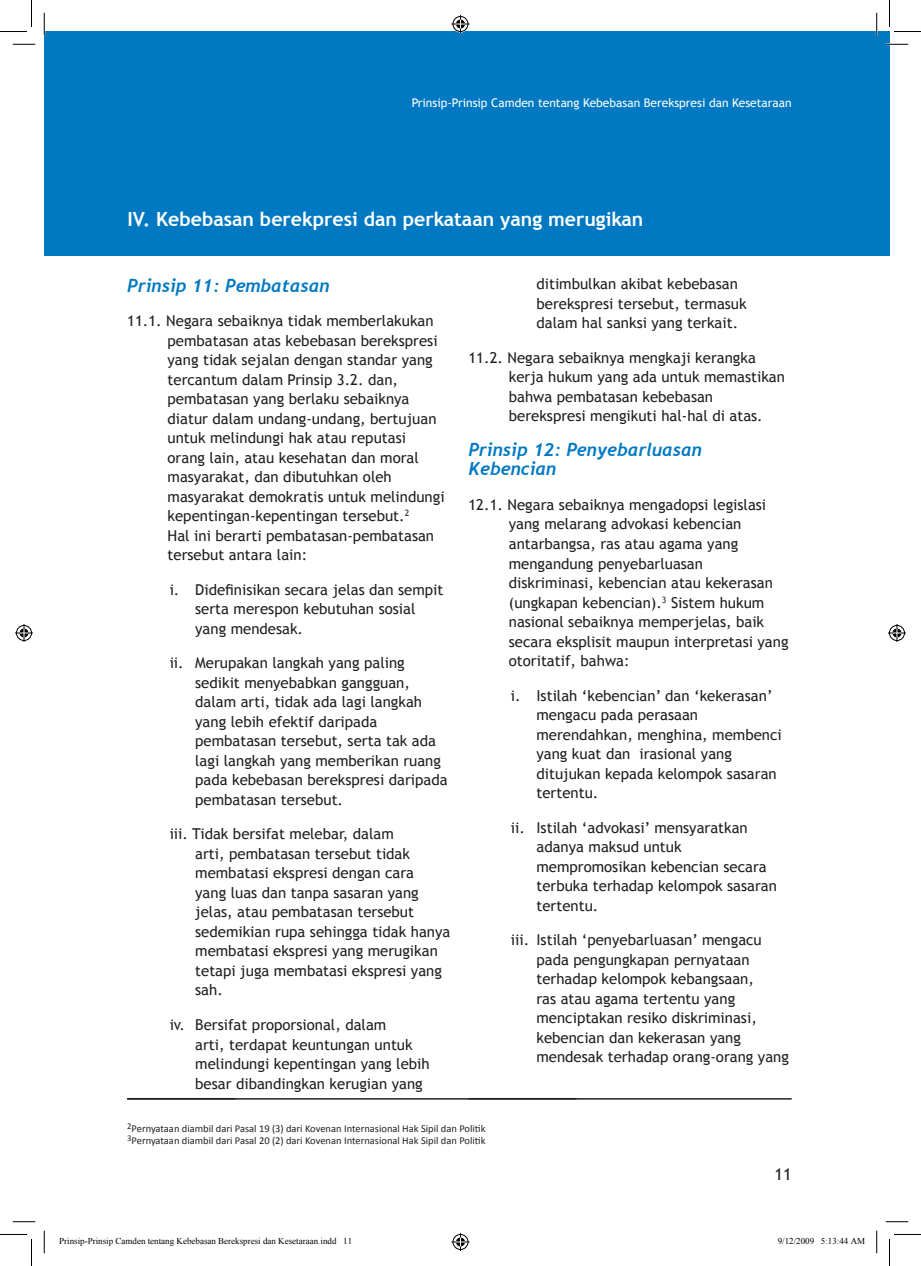
<style>
.page{position:relative;width:921px;height:1266px;background:#fff}
.page>*{position:absolute;margin:0;border:0;box-sizing:border-box;transform-origin:0 0}
.t1{font:700 19.5px "Trebuchet MS";color:#fff}
.t2{font:italic 700 18px/19.5px "Trebuchet";color:#0079c2}
.t3{font:16.5px "Trebuchet MS";color:#231f20}
.t4{font:15px/19.5px "Trebuchet MS";color:#231f20}
.t5{font:12px "Trebuchet MS";color:#fff}
.t6{font:10.5px "Calibri";color:#231f20}
.t7{font:9px "Times New Roman";color:#000}
</style>
<div class="page">
<div style="left:44px;top:32px;width:845px;height:223px;background:#0079c2"></div>
<hr style="left:127px;top:1097px;width:665px;height:2px;background:#231f20">
<hr style="left:886px;top:43px;width:22px;height:2px;background:#fff">
<hr style="left:876px;top:13px;width:2px;height:22px;background:#fff">
<svg style="left:13px;top:44px;width:22px;height:1px"></svg>
<svg style="left:886px;top:44px;width:22px;height:1px"></svg>
<svg style="left:13px;top:1221px;width:22px;height:1px"></svg>
<svg style="left:886px;top:1221px;width:22px;height:1px"></svg>
<svg style="left:44px;top:13px;width:1px;height:22px"></svg>
<svg style="left:44px;top:1230px;width:1px;height:22px"></svg>
<svg style="left:876px;top:13px;width:1px;height:22px"></svg>
<svg style="left:876px;top:1230px;width:1px;height:22px"></svg>
<svg style="left:0;top:0;width:32px;height:32px"></svg>
<svg style="left:0;top:1234px;width:32px;height:31px"></svg>
<svg style="left:889px;top:0;width:32px;height:32px"></svg>
<svg style="left:889px;top:1234px;width:32px;height:31px"></svg>
<svg style="left:451px;top:15px;width:18px;height:18px"></svg>
<svg style="left:451px;top:1233px;width:18px;height:17px"></svg>
<svg style="left:15px;top:624px;width:18px;height:18px"></svg>
<svg style="left:888px;top:624px;width:18px;height:18px"></svg>
<p class="t5" style="left:412px;top:96px;width:381px">Prinsip-Prinsip Camden tentang Kebebasan Berekspresi dan Kesetaraan</p>
<p class="t1" style="left:127px;top:207px;width:517px">IV. Kebebasan berekpresi dan perkataan yang merugikan</p>
<p class="t2" style="left:127px;top:275px;width:204px">Prinsip 11: Pembatasan</p>
<p class="t4" style="left:168px;top:311px;width:279px;text-indent:-40px">11.1. Negara sebaiknya tidak memberlakukan pembatasan atas kebebasan berekspresi yang tidak sejalan dengan standar yang tercantum dalam Prinsip 3.2. dan, pembatasan yang berlaku sebaiknya diatur dalam undang-undang, bertujuan untuk melindungi hak atau reputasi orang lain, atau kesehatan dan moral masyarakat, dan dibutuhkan oleh masyarakat demokratis untuk melindungi kepentingan-kepentingan tersebut.<sup>2<br></sup>Hal ini berarti pembatasan-pembatasan tersebut antara lain:</p>
<p class="t4" style="left:195px;top:580px;width:250px;text-indent:-26px">i. Didefinisikan secara jelas dan sempit serta merespon kebutuhan sosial yang mendesak.</p>
<p class="t4" style="left:195px;top:653px;width:254px;text-indent:-26px">ii. Merupakan langkah yang paling sedikit menyebabkan gangguan, dalam arti, tidak ada lagi langkah yang lebih efektif daripada pembatasan tersebut, serta tak ada lagi langkah yang memberikan ruang pada kebebasan berekspresi daripada pembatasan tersebut.</p>
<p class="t4" style="left:195px;top:824px;width:257px;text-indent:-26px">iii. Tidak bersifat melebar, dalam<br>arti, pembatasan tersebut tidak membatasi ekspresi dengan cara<br>yang luas dan tanpa sasaran yang jelas, atau pembatasan tersebut sedemikian rupa sehingga tidak hanya membatasi ekspresi yang merugikan tetapi juga membatasi ekspresi yang sah.</p>
<p class="t4" style="left:195px;top:1015px;width:236px;text-indent:-26px">iv. Bersifat proporsional, dalam<br>arti, terdapat keuntungan untuk melindungi kepentingan yang lebih besar dibandingkan kerugian yang</p>
<p class="t4" style="left:536px;top:274px;width:212px">ditimbulkan akibat kebebasan berekspresi tersebut, termasuk dalam hal sanksi yang terkait.</p>
<p class="t4" style="left:509px;top:348px;width:278px;text-indent:-40px">11.2. Negara sebaiknya mengkaji kerangka kerja hukum yang ada untuk memastikan bahwa pembatasan kebebasan berekspresi mengikuti hal-hal di atas.</p>
<p class="t2" style="left:468px;top:440px;width:235px">Prinsip 12: Penyebarluasan<br>Kebencian</p>
<p class="t4" style="left:509px;top:495px;width:281px;text-indent:-40px">12.1. Negara sebaiknya mengadopsi legislasi yang melarang advokasi kebencian antarbangsa, ras atau agama yang mengandung penyebarluasan diskriminasi, kebencian atau kekerasan (ungkapan kebencian).<sup>3</sup> Sistem hukum nasional sebaiknya memperjelas, baik secara eksplisit maupun interpretasi yang otoritatif, bahwa:</p>
<p class="t4" style="left:536px;top:685px;width:247px;text-indent:-26px">i. Istilah ‘kebencian’ dan ‘kekerasan’ mengacu pada perasaan merendahkan, menghina, membenci yang kuat dan irasional yang ditujukan kepada kelompok sasaran tertentu.</p>
<p class="t4" style="left:536px;top:817px;width:242px;text-indent:-26px">ii. Istilah ‘advokasi’ mensyaratkan adanya maksud untuk mempromosikan kebencian secara terbuka terhadap kelompok sasaran tertentu.</p>
<p class="t4" style="left:536px;top:930px;width:254px;text-indent:-26px">iii. Istilah ‘penyebarluasan’ mengacu pada pengungkapan pernyataan terhadap kelompok kebangsaan,<br>ras atau agama tertentu yang menciptakan resiko diskriminasi, kebencian dan kekerasan yang mendesak terhadap orang-orang yang</p>
<p class="t6" style="left:127px;top:1122px;width:360px"><sup>2</sup>Pernyataan diambil dari Pasal 19 (3) dari Kovenan Internasional Hak Sipil dan Politik</p>
<p class="t6" style="left:127px;top:1134px;width:360px"><sup>3</sup>Pernyataan diambil dari Pasal 20 (2) dari Kovenan Internasional Hak Sipil dan Politik</p>
<p class="t3" style="left:774px;top:1164px;width:19px">11</p>
<p class="t7" style="left:59px;top:1234px;width:294px">Prinsip-Prinsip Camden tentang Kebebasan Berekspresi dan Kesetaraan.indd 11</p>
<p class="t7" style="left:778px;top:1234px;width:89px">9/12/2009 5:13:44 AM</p>
</div>
